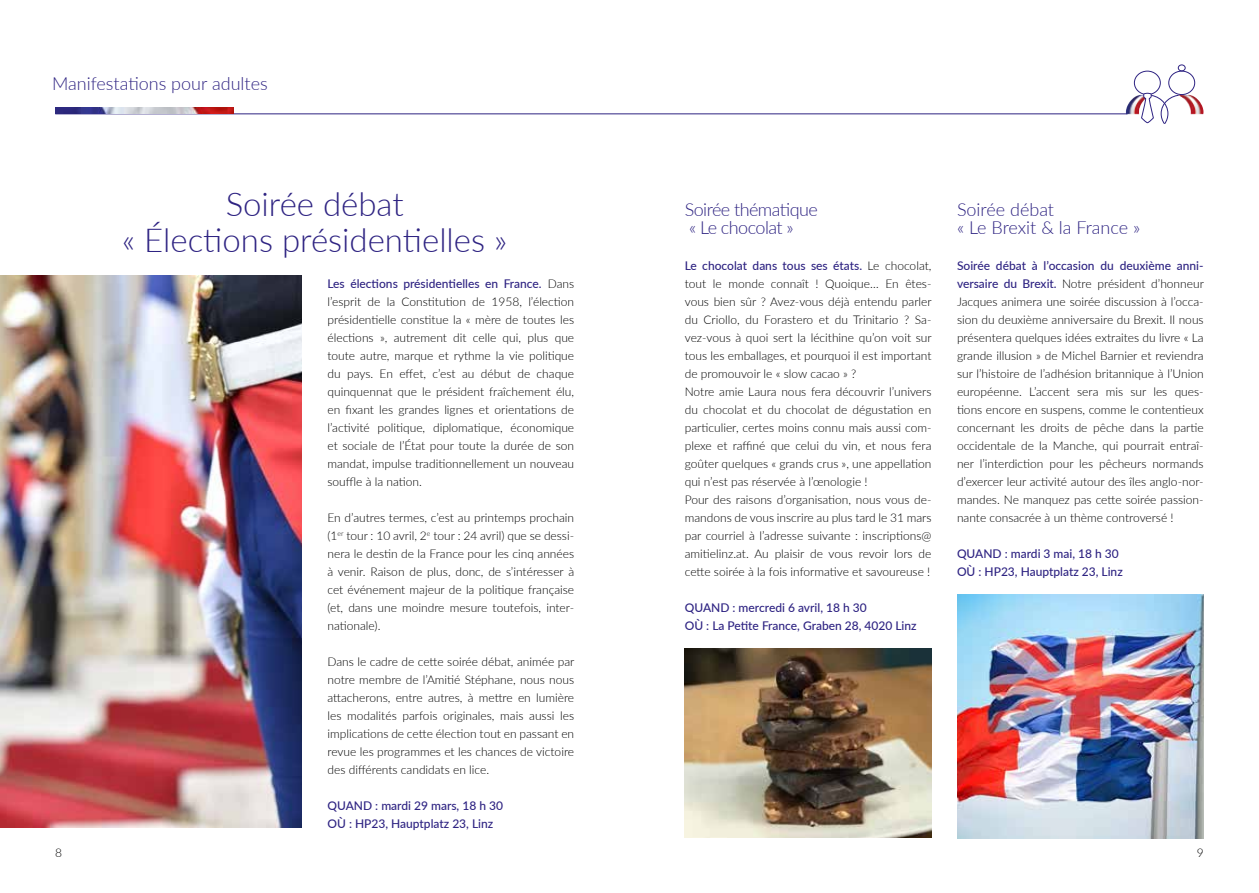
<style>
.page{position:relative;width:1259px;height:893px;background:#fff}
.page>*{position:absolute;margin:0;border:0;box-sizing:border-box;transform-origin:0 0}
.t1{font:300 33px/36px "Lato";color:#2e2382;text-align:center}
.t2{font:300 18px/18px "Lato";letter-spacing:-.005em;color:#2e2382}
.t3{font:300 18px/18px "Lato";letter-spacing:-.03em;color:#2e2382}
.t4{font:300 12px/18px "Lato";color:#000;text-align:justify}
.t5{font:500 12px/18px "Lato";color:#2e2382}
.s1{font-weight:500;color:#2e2382}
</style>
<div class="page">
<img style="left:0;top:275px;width:302px;height:553px">
<hr style="left:55px;top:113px;width:1072px;height:1px;background:#2e2382">
<img style="left:55px;top:107px;width:179px;height:7px">
<div style="left:1134px;top:71px;width:26px;height:24px;border:1px solid #2e2382;border-radius:50%"></div>
<div style="left:1168px;top:71px;width:27px;height:24px;border:1px solid #2e2382;border-radius:50%"></div>
<div style="left:1178px;top:65px;width:7px;height:6px;border:1px solid #2e2382;border-radius:50%"></div>
<svg style="left:1126px;top:92px;width:77px;height:32px"></svg>
<img style="left:1177px;top:95px;width:26px;height:19px">
<img style="left:685px;top:648px;width:246px;height:190px">
<img style="left:957px;top:594px;width:246px;height:244px">
<h2 class="t2" style="left:52px;top:74px;width:217px">Manifestations pour adultes</h2>
<h1 class="t1" style="left:122px;top:185px;width:386px">Soirée débat<br>« Élections présidentielles »</h1>
<p class="t4" style="left:327px;top:274px;width:248px"><span class="s1">Les élections présidentielles en France.</span> Dans l’esprit de la Constitution de 1958, l’élection présidentielle constitue la « mère de toutes les élections », autrement dit celle qui, plus que toute autre, marque et rythme la vie politique du pays. En effet, c’est au début de chaque quinquennat que le président fraîchement élu, en fixant les grandes lignes et orientations de l’activité politique, diplomatique, économique et sociale de l’État pour toute la durée de son mandat, impulse traditionnellement un nouveau souffle à la nation.</p>
<p class="t4" style="left:327px;top:508px;width:248px">En d’autres termes, c’est au printemps prochain (1<sup>er</sup> tour : 10 avril, 2<sup>e</sup> tour : 24 avril) que se dessi&shy;nera le destin de la France pour les cinq années à venir. Raison de plus, donc, de s’intéresser à cet événement majeur de la politique française (et, dans une moindre mesure toutefois, inter&shy;nationale).</p>
<p class="t4" style="left:327px;top:652px;width:248px">Dans le cadre de cette soirée débat, animée par notre membre de l’Amitié Stéphane, nous nous attacherons, entre autres, à mettre en lumière les modalités parfois originales, mais aussi les implications de cette élection tout en passant en revue les programmes et les chances de victoire des différents candidats en lice.</p>
<p class="t5" style="left:327px;top:796px;width:177px">QUAND : mardi 29 mars, 18 h 30<br>OÙ : HP23, Hauptplatz 23, Linz</p>
<h2 class="t3" style="left:685px;top:200px;width:135px">Soirée thématique « Le chocolat »</h2>
<p class="t4" style="left:685px;top:256px;width:248px;text-align:left"><span class="s1">Le chocolat dans tous ses états.</span> Le chocolat, tout le monde connaît ! Quoique… En êtes&shy;vous bien sûr ? Avez-vous déjà entendu parler du Criollo, du Forastero et du Trinitario ? Sa&shy;vez-vous à quoi sert la lécithine qu’on voit sur tous les emballages, et pourquoi il est important de promouvoir le « slow cacao » ?<br>Notre amie Laura nous fera découvrir l’univers du chocolat et du chocolat de dégustation en particulier, certes moins connu mais aussi com&shy;plexe et raffiné que celui du vin, et nous fera goûter quelques « grands crus », une appellation qui n’est pas réservée à l’œnologie !<br>Pour des raisons d’organisation, nous vous de&shy;mandons de vous inscrire au plus tard le 31 mars par courriel à l’adresse suivante : inscriptions@ amitielinz.at. Au plaisir de vous revoir lors de cette soirée à la fois informative et savoureuse !</p>
<p class="t5" style="left:685px;top:598px;width:233px">QUAND : mercredi 6 avril, 18 h 30<br>OÙ : La Petite France, Graben 28, 4020 Linz</p>
<h2 class="t2" style="left:957px;top:200px;width:185px">Soirée débat<br>« Le Brexit &amp; la France »</h2>
<p class="t4" style="left:957px;top:256px;width:248px"><span class="s1">Soirée débat à l’occasion du deuxième anni&shy;versaire du Brexit.</span> Notre président d’honneur Jacques animera une soirée discussion à l’occa&shy;sion du deuxième anniversaire du Brexit. Il nous présentera quelques idées extraites du livre « La grande illusion » de Michel Barnier et reviendra sur l’histoire de l’adhésion britannique à l’Union européenne. L’accent sera mis sur les ques&shy;tions encore en suspens, comme le contentieux concernant les droits de pêche dans la partie occidentale de la Manche, qui pourrait entraî&shy;ner l’interdiction pour les pêcheurs normands d’exercer leur activité autour des îles anglo-nor&shy;mandes. Ne manquez pas cette soirée passion&shy;nante consacrée à un thème controversé !</p>
<p class="t5" style="left:957px;top:544px;width:167px">QUAND : mardi 3 mai, 18 h 30<br>OÙ : HP23, Hauptplatz 23, Linz</p>
<p class="t4" style="left:55px;top:843px;width:8px">8</p>
<p class="t4" style="left:1196px;top:843px;width:8px">9</p>
</div>
